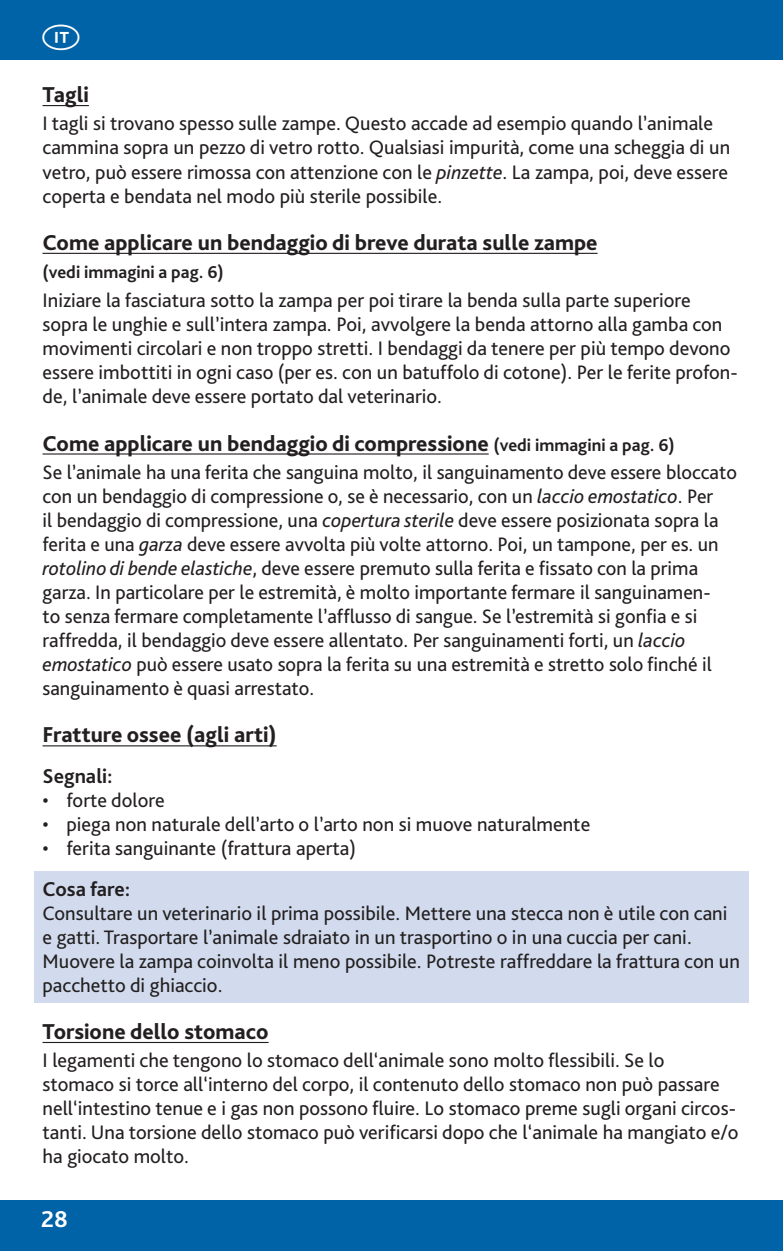
<style>
.page{position:relative;width:783px;height:1251px;background:#fff}
.page>*{position:absolute;margin:0;border:0;box-sizing:border-box;transform-origin:0 0}
.t1{font:30px "Natrix";color:#fff}
.t2{font:700 24px "Bliss Pro";color:#fff}
.t3{font:800 22.5px "Bliss Pro";color:#231f20}
.t4{font:700 21px "Bliss Pro";color:#231f20}
.t5{font:20.4px/24px "Bliss Pro";color:#231f20}
.t6{font:700 18px "Bliss Pro";color:#231f20}
.s1{font-style:italic}
.s2{font-weight:700;font-size:18px}
</style>
<div class="page">
<div style="left:0;top:1199px;width:782px;height:51px;background:#0062a7"></div>
<div style="left:0;top:0;width:782px;height:60px;background:#0062a7"></div>
<div style="left:34px;top:871px;width:714px;height:131px;background:#d1dbed"></div>
<hr style="left:43px;top:105px;width:46px;height:1px;background:#231f20">
<hr style="left:43px;top:253px;width:554px;height:1px;background:#231f20">
<hr style="left:43px;top:453px;width:445px;height:1px;background:#231f20">
<hr style="left:43px;top:745px;width:233px;height:1px;background:#231f20">
<hr style="left:43px;top:1041px;width:225px;height:1px;background:#231f20">
<h1 class="t1" style="left:43px;top:20px;width:40px">I</h1>
<p class="t3" style="left:43px;top:81px;width:48px">Tagli</p>
<p class="t5" style="left:43px;top:111px;width:689px">I tagli si trovano spesso sulle zampe. Questo accade ad esempio quando l’animale cammina sopra un pezzo di vetro rotto. Qualsiasi impurità, come una scheggia di un vetro, può essere rimossa con attenzione con le <span class="s1">pinzette</span>. La zampa, poi, deve essere coperta e bendata nel modo più sterile possibile.</p>
<p class="t3" style="left:43px;top:228px;width:556px">Come applicare un bendaggio di breve durata sulle zampe</p>
<p class="t6" style="left:43px;top:261px;width:183px">(vedi immagini a pag. 6)</p>
<p class="t5" style="left:43px;top:287px;width:696px">Iniziare la fasciatura sotto la zampa per poi tirare la benda sulla parte superiore sopra le unghie e sull’intera zampa. Poi, avvolgere la benda attorno alla gamba con movimenti circolari e non troppo stretti. I bendaggi da tenere per più tempo devono essere imbottiti in ogni caso (per es. con un batuffolo di cotone). Per le ferite profon&shy;de, l’animale deve essere portato dal veterinario.</p>
<p class="t3" style="left:43px;top:429px;width:633px">Come applicare un bendaggio di compressione <span class="s2">(vedi immagini a pag. 6)</span></p>
<p class="t5" style="left:43px;top:459px;width:695px">Se l’animale ha una ferita che sanguina molto, il sanguinamento deve essere bloccato con un bendaggio di compressione o, se è necessario, con un <span class="s1">laccio emostatico</span>. Per<br>il bendaggio di compressione, una <span class="s1">copertura sterile</span> deve essere posizionata sopra la ferita e una <span class="s1">garza</span> deve essere avvolta più volte attorno. Poi, un tampone, per es. un <span class="s1">rotolino di bende elastiche</span>, deve essere premuto sulla ferita e fissato con la prima garza. In particolare per le estremità, è molto importante fermare il sanguinamen-<br>to senza fermare completamente l’afflusso di sangue. Se l’estremità si gonfia e si raffredda, il bendaggio deve essere allentato. Per sanguinamenti forti, un <span class="s1">laccio emostatico</span> può essere usato sopra la ferita su una estremità e stretto solo finché il sanguinamento è quasi arrestato.</p>
<p class="t3" style="left:43px;top:721px;width:235px">Fratture ossee (agli arti)</p>
<p class="t4" style="left:43px;top:762px;width:72px">Segnali:</p>
<p class="t5" style="left:43px;top:787px;width:124px">• forte dolore</p>
<p class="t5" style="left:43px;top:811px;width:549px">• piega non naturale dell’arto o l’arto non si muove naturalmente</p>
<p class="t5" style="left:43px;top:835px;width:315px">• ferita sanguinante (frattura aperta)</p>
<p class="t4" style="left:43px;top:875px;width:89px">Cosa fare:</p>
<p class="t5" style="left:43px;top:900px;width:698px">Consultare un veterinario il prima possibile. Mettere una stecca non è utile con cani e gatti. Trasportare l’animale sdraiato in un trasportino o in una cuccia per cani.<br>Muovere la zampa coinvolta il meno possibile. Potreste raffreddare la frattura con un pacchetto di ghiaccio.</p>
<p class="t3" style="left:43px;top:1017px;width:227px">Torsione dello stomaco</p>
<p class="t5" style="left:43px;top:1047px;width:697px">I legamenti che tengono lo stomaco dell‘animale sono molto flessibili. Se lo stomaco si torce all‘interno del corpo, il contenuto dello stomaco non può passare nell‘intestino tenue e i gas non possono fluire. Lo stomaco preme sugli organi circos&shy;tanti. Una torsione dello stomaco può verificarsi dopo che l‘animale ha mangiato e/o ha giocato molto.</p>
<p class="t2" style="left:41px;top:1203px;width:28px">28</p>
</div>
